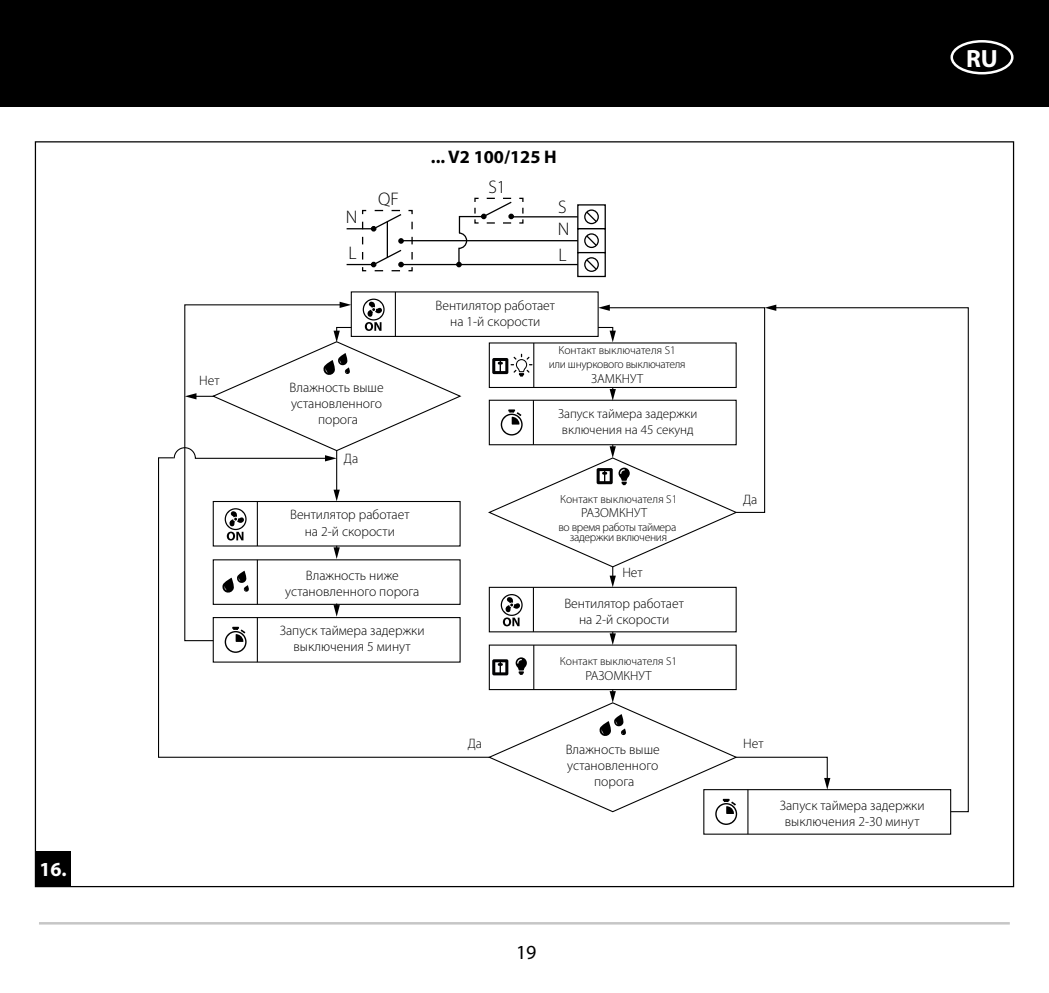
<style>
.page{position:relative;width:1049px;height:993px;background:#fff}
.page>*{position:absolute;margin:0;border:0;box-sizing:border-box;transform-origin:0 0}
.t1{font:700 25px "Myriad Pro";color:#fff}
.t2{font:700 20px "Myriad Pro";color:#fff}
.t3{font:20px "Myriad Pro";color:#000}
.t4{font:700 18.25px "Myriad Pro";color:#000}
.t5{font:300 18.25px/21.8px "Myriad Pro";color:#000}
.t6{font:300 13.75px/16.5px "Myriad Pro";color:#000;text-align:center}
.t7{font:300 13.25px/15.8px "Myriad Pro";color:#000}
.t8{font:300 11.75px/14.5px "Myriad Pro";letter-spacing:-.02em;color:#000;text-align:center}
.t9{font:300 11.75px "Myriad Pro";color:#000}
</style>
<div class="page">
<div style="left:0;top:0;width:1049px;height:106px;background:#000"></div>
<hr style="left:39px;top:921px;width:971px;height:3px;background:#c6c6c6">
<div style="left:950px;top:40px;width:63px;height:34px;border:2px solid #fff;border-radius:50%"></div>
<hr style="left:395px;top:292px;width:1px;height:44px;background:#000">
<div style="left:489px;top:586px;width:248px;height:46px;border:1px solid #000"></div>
<svg style="left:501px;top:594px;width:22px;height:32px"></svg>
<hr style="left:533px;top:587px;width:1px;height:44px;background:#000">
<svg style="left:610px;top:631px;width:6px;height:13px"></svg>
<svg style="left:492px;top:659px;width:16px;height:16px"></svg>
<svg style="left:516px;top:657px;width:11px;height:17px"></svg>
<hr style="left:533px;top:645px;width:1px;height:44px;background:#000">
<hr style="left:747px;top:789px;width:1px;height:44px;background:#000">
<div style="left:577px;top:204px;width:29px;height:25px;border:1px solid #000"></div>
<div style="left:584px;top:209px;width:15px;height:15px;border:1px solid #000;border-radius:50%"></div>
<svg style="left:585px;top:210px;width:13px;height:13px"></svg>
<div style="left:577px;top:228px;width:29px;height:25px;border:1px solid #000"></div>
<div style="left:584px;top:233px;width:15px;height:15px;border:1px solid #000;border-radius:50%"></div>
<svg style="left:585px;top:234px;width:13px;height:13px"></svg>
<div style="left:577px;top:252px;width:29px;height:25px;border:1px solid #000"></div>
<div style="left:584px;top:257px;width:15px;height:15px;border:1px solid #000;border-radius:50%"></div>
<svg style="left:585px;top:258px;width:13px;height:13px"></svg>
<hr style="left:401px;top:264px;width:177px;height:1px;background:#000">
<svg style="left:347px;top:209px;width:66px;height:63px"></svg>
<hr style="left:401px;top:240px;width:177px;height:1px;background:#000">
<hr style="left:511px;top:216px;width:67px;height:1px;background:#000">
<svg style="left:456px;top:197px;width:68px;height:70px"></svg>
<svg style="left:490px;top:689px;width:283px;height:135px"></svg>
<svg style="left:773px;top:306px;width:196px;height:506px"></svg>
<svg style="left:487px;top:304px;width:289px;height:283px"></svg>
<svg style="left:158px;top:456px;width:332px;height:302px"></svg>
<svg style="left:173px;top:298px;width:290px;height:163px"></svg>
<div style="left:35px;top:850px;width:36px;height:36px;background:#000"></div>
<h2 class="t2" style="left:39px;top:856px;width:29px">16.</h2>
<p class="t6" style="left:199px;top:373px;width:22px">Нет</p>
<h3 class="t5" style="left:346px;top:199px;width:13px;line-height:35.8px">N<br>L</h3>
<h3 class="t5" style="left:378px;top:188px;width:22px">QF</h3>
<h3 class="t4" style="left:431px;top:145px;width:127px">... V2 100/125 H</h3>
<h3 class="t5" style="left:488px;top:176px;width:19px">S1</h3>
<h3 class="t5" style="left:558px;top:197px;width:13px">S<br>N</h3>
<h3 class="t5" style="left:559px;top:244px;width:10px">L</h3>
<p class="t6" style="left:290px;top:379px;width:96px">Влажность выше установленного порога</p>
<p class="t6" style="left:344px;top:450px;width:16px">Да</p>
<p class="t6" style="left:290px;top:506px;width:121px">Вентилятор работает на 2-й скорости</p>
<p class="t6" style="left:285px;top:567px;width:136px">Влажность ниже установленного порога</p>
<p class="t6" style="left:280px;top:622px;width:146px">Запуск таймера задержки выключения 5 минут</p>
<p class="t6" style="left:435px;top:297px;width:121px">Вентилятор работает на 1-й скорости</p>
<p class="t8" style="left:549px;top:343px;width:138px">Контакт выключателя S1 или шнуркового выключателя</p>
<p class="t7" style="left:591px;top:371px;width:53px">ЗАМКНУТ</p>
<p class="t7" style="left:558px;top:406px;width:141px">Запуск таймера задержки включения на 45 секунд</p>
<p class="t9" style="left:560px;top:492px;width:119px">Контакт выключателя S1</p>
<p class="t7" style="left:581px;top:505px;width:68px">РАЗОМКНУТ</p>
<p class="t8" style="left:558px;top:521px;width:120px;line-height:10.8px">во время работы таймера задержки включения</p>
<p class="t6" style="left:622px;top:564px;width:22px">Нет</p>
<p class="t6" style="left:564px;top:594px;width:121px">Вентилятор работает на 2-й скорости</p>
<p class="t9" style="left:560px;top:654px;width:119px">Контакт выключателя S1</p>
<p class="t7" style="left:585px;top:667px;width:68px">РАЗОМКНУТ</p>
<p class="t6" style="left:743px;top:491px;width:16px">Да</p>
<p class="t6" style="left:468px;top:735px;width:16px">Да</p>
<p class="t6" style="left:743px;top:735px;width:22px">Нет</p>
<p class="t6" style="left:566px;top:740px;width:96px">Влажность выше установленного порога</p>
<p class="t6" style="left:780px;top:797px;width:146px">Запуск таймера задержки выключения 2-30 минут</p>
<h1 class="t1" style="left:966px;top:42px;width:33px">RU</h1>
<h2 class="t3" style="left:516px;top:939px;width:22px">19</h2>
</div>
